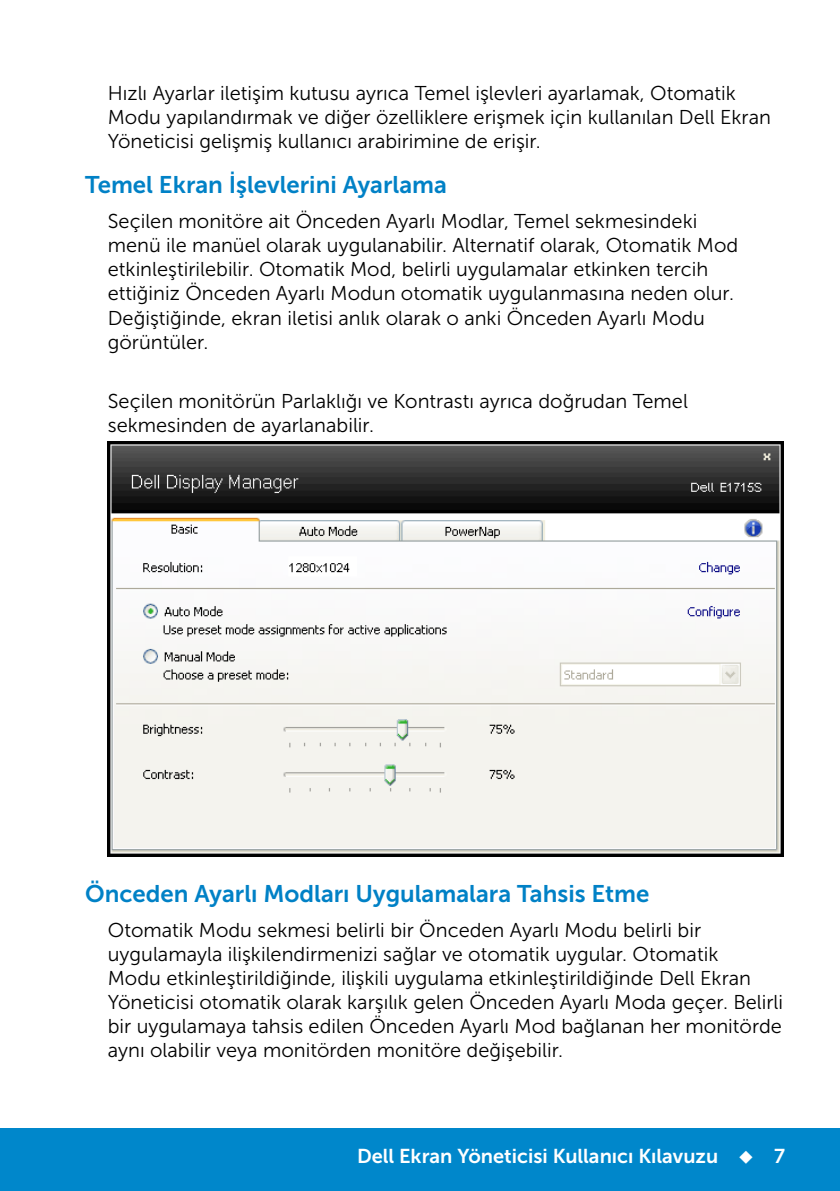
<style>
.page{position:relative;width:840px;height:1191px;background:#fff}
.page>*{position:absolute;margin:0;border:0;box-sizing:border-box;transform-origin:0 0}
.t1{font:24px "Museo Sans For Dell 700";color:#0081c6}
.t2{font:20px/24px "Museo Sans For Dell 300";color:#000}
.t3{font:20px "Museo Sans For Dell 700";color:#fff}
</style>
<div class="page">
<div style="left:0;top:1128px;width:839px;height:63px;background:#0087cb"></div>
<img style="left:108px;top:441px;width:674px;height:416px">
<p class="t2" style="left:108px;top:81px;width:664px">Hızlı Ayarlar iletişim kutusu ayrıca Temel işlevleri ayarlamak, Otomatik<br>Modu yapılandırmak ve diğer özelliklere erişmek için kullanılan Dell Ekran<br>Yöneticisi gelişmiş kullanıcı arabirimine de erişir.</p>
<p class="t1" style="left:85px;top:171px;width:363px">Temel Ekran İşlevlerini Ayarlama</p>
<p class="t2" style="left:108px;top:210px;width:631px">Seçilen monitöre ait Önceden Ayarlı Modlar, Temel sekmesindeki menü ile manüel olarak uygulanabilir. Alternatif olarak, Otomatik Mod etkinleştirilebilir. Otomatik Mod, belirli uygulamalar etkinken tercih ettiğiniz Önceden Ayarlı Modun otomatik uygulanmasına neden olur.<br>Değiştiğinde, ekran iletisi anlık olarak o anki Önceden Ayarlı Modu görüntüler.</p>
<p class="t2" style="left:108px;top:389px;width:581px">Seçilen monitörün Parlaklığı ve Kontrastı ayrıca doğrudan Temel sekmesinden de ayarlanabilir.</p>
<p class="t1" style="left:85px;top:880px;width:565px">Önceden Ayarlı Modları Uygulamalara Tahsis Etme</p>
<p class="t2" style="left:108px;top:918px;width:676px">Otomatik Modu sekmesi belirli bir Önceden Ayarlı Modu belirli bir uygulamayla ilişkilendirmenizi sağlar ve otomatik uygular. Otomatik<br>Modu etkinleştirildiğinde, ilişkili uygulama etkinleştirildiğinde Dell Ekran Yöneticisi otomatik olarak karşılık gelen Önceden Ayarlı Moda geçer. Belirli bir uygulamaya tahsis edilen Önceden Ayarlı Mod bağlanan her monitörde aynı olabilir veya monitörden monitöre değişebilir.</p>
<p class="t3" style="left:357px;top:1144px;width:429px">Dell Ekran Yöneticisi Kullanıcı Kılavuzu ◆ 7</p>
</div>
